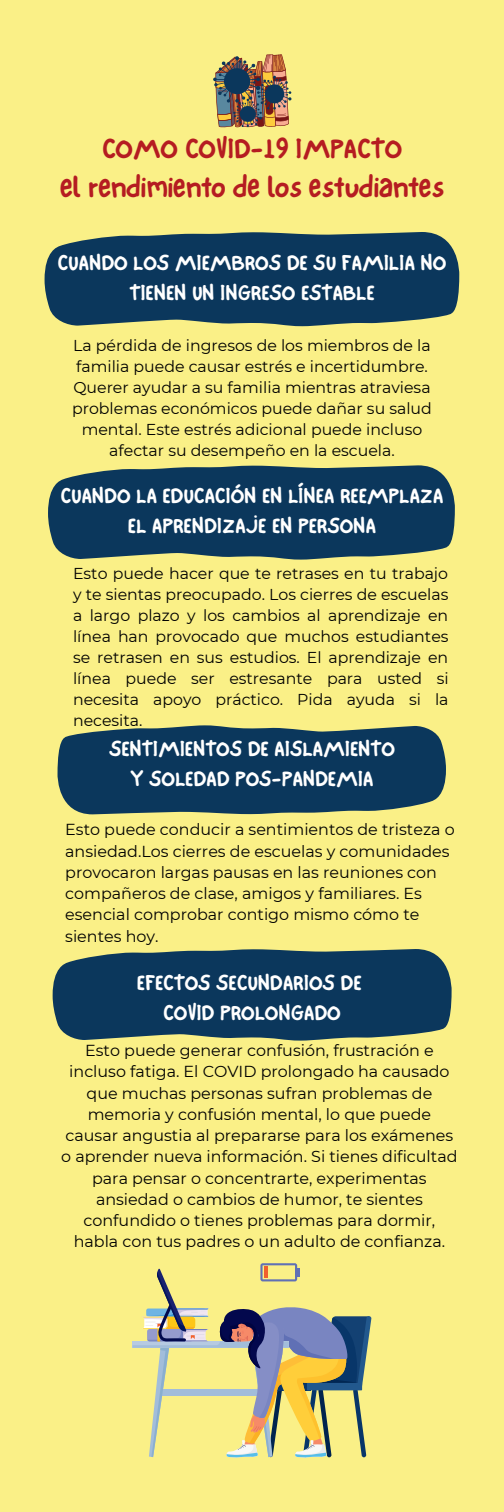
<style>
.page{position:relative;width:504px;height:1512px;background:#faf087}
.page>*{position:absolute;margin:0;border:0;box-sizing:border-box;transform-origin:0 0}
.t1{font:29.05px "NF One Little Font Bold";color:#b51c21}
.t2{font:28.7px "NF One Little Font Bold";color:#b51c21}
.t3{font:22.4px/29.8px "NF One Little Font Bold";color:#fff;text-align:center}
.t4{font:15.75px/21.3px "Montserrat";color:#000;text-align:center}
</style>
<div class="page">
<svg style="left:45px;top:232px;width:414px;height:94px;background:#20475f"></svg>
<svg style="left:48px;top:465px;width:407px;height:95px;background:#224960"></svg>
<svg style="left:58px;top:725px;width:388px;height:89px;background:#20475f"></svg>
<svg style="left:53px;top:949px;width:399px;height:92px;background:#214860"></svg>
<img style="left:213px;top:54px;width:79px;height:74px">
<svg style="left:133px;top:1263px;width:238px;height:194px"></svg>
<p class="t2" style="left:102px;top:132px;width:301px">COMO COVID-19 IMPACTO</p>
<p class="t1" style="left:60px;top:170px;width:385px">el rendimiento de los estudiantes</p>
<p class="t3" style="left:58px;top:247px;width:390px">CUANDO LOS MIEMBROS DE SU FAMILIA NO<br>TIENEN UN INGRESO ESTABLE</p>
<p class="t4" style="left:72px;top:334px;width:361px">La pérdida de ingresos de los miembros de la familia puede causar estrés e incertidumbre.<br>Querer ayudar a su familia mientras atraviesa problemas económicos puede dañar su salud mental. Este estrés adicional puede incluso afectar su desempeño en la escuela.</p>
<p class="t3" style="left:61px;top:480px;width:384px">CUANDO LA EDUCACIÓN EN LÍNEA REEMPLAZA<br>EL APRENDIZAJE EN PERSONA</p>
<p class="t4" style="left:73px;top:563px;width:377px;text-align:justify">Esto puede hacer que te retrases en tu trabajo y te sientas preocupado. Los cierres de escuelas a largo plazo y los cambios al aprendizaje en línea han provocado que muchos estudiantes se retrasen en sus estudios. El aprendizaje en línea puede ser estresante para usted si necesita apoyo práctico. Pida ayuda si la necesita.</p>
<p class="t3" style="left:109px;top:733px;width:287px">SENTIMIENTOS DE AISLAMIENTO</p>
<p class="t3" style="left:131px;top:763px;width:244px">Y SOLEDAD POS-PANDEMIA</p>
<p class="t4" style="left:65px;top:819px;width:391px;text-align:left">Esto puede conducir a sentimientos de tristeza o ansiedad.Los cierres de escuelas y comunidades provocaron largas pausas en las reuniones con compañeros de clase, amigos y familiares. Es esencial comprobar contigo mismo cómo te sientes hoy.</p>
<p class="t3" style="left:137px;top:967px;width:226px">EFECTOS SECUNDARIOS DE</p>
<p class="t3" style="left:163px;top:997px;width:179px">COVID PROLONGADO</p>
<p class="t4" style="left:61px;top:1040px;width:398px">Esto puede generar confusión, frustración e incluso fatiga. El COVID prolongado ha causado que muchas personas sufran problemas de memoria y confusión mental, lo que puede causar angustia al prepararse para los exámenes o aprender nueva información. Si tienes dificultad para pensar o concentrarte, experimentas ansiedad o cambios de humor, te sientes confundido o tienes problemas para dormir, habla con tus padres o un adulto de confianza.</p>
</div>
